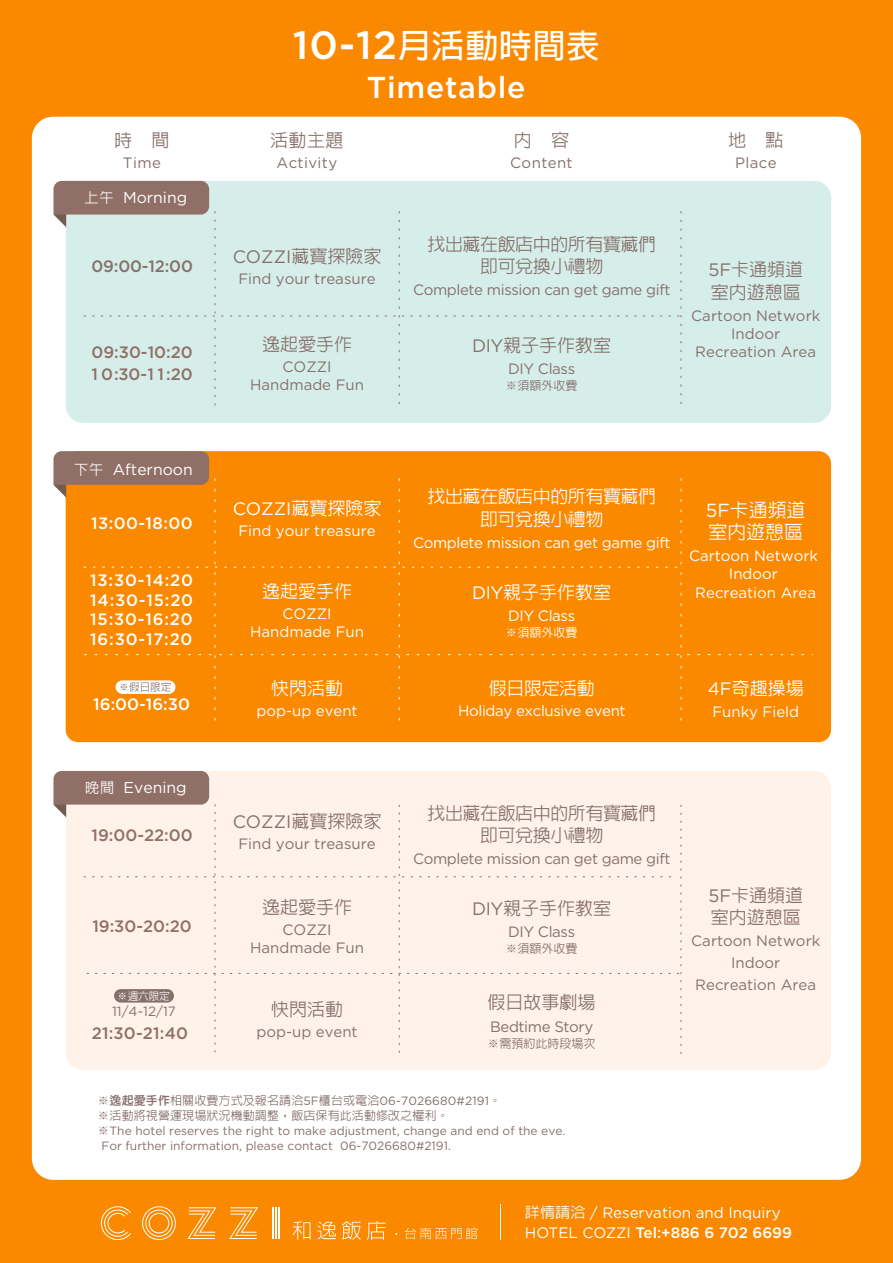
<style>
.page{position:relative;width:893px;height:1263px;background:#fa8900}
.page>*{position:absolute;margin:0;border:0;box-sizing:border-box;transform-origin:0 0}
.t1{font:700 32.85px "AR Hei B5";letter-spacing:.025em;color:#fff}
.t2{font:500 30.3px "Gotham";letter-spacing:.025em;color:#fff}
.t3{font:500 18.9px/22px "AR Hei B5";color:#fff}
.t4{font:500 18px/22px "AR Hei B5";color:#87706c}
.t5{font:500 18px/22px "AR Hei B5";letter-spacing:-.025em;color:#fff;text-align:center}
.t6{font:500 18px/22px "AR Hei B5";letter-spacing:-.025em;color:#87706c;text-align:center}
.t7{font:18px "Gotham";color:#87706c}
.t8{font:18px "Gotham";color:#fff}
.t9{font:500 16.5px/19.5px "Gotham";letter-spacing:.05em;color:#fff;text-align:justify}
.t10{font:500 16.5px/22px "Gotham";color:#906f66}
.t11{font:500 16.5px "Gotham";letter-spacing:-.01em;color:#87706c}
.t12{font:15.75px "Gotham";color:#fff}
.t13{font:15.15px/19.5px "Gotham";color:#fff}
.t14{font:15px/18px "Gotham";color:#87706c;text-align:center}
.t15{font:15px/18px "Gotham";color:#fff;text-align:center}
.t16{font:15px "Gotham";letter-spacing:-.025em;color:#87706c}
.t17{font:15px "Gotham";letter-spacing:-.025em;color:#fff}
.t18{font:15px "Gotham";letter-spacing:.025em;color:#87706c}
.t19{font:13.5px "Gotham";color:#87706c}
.t20{font:12px/15px "Gotham";color:#87706c}
.t21{font:500 12px/15px "AR Hei B5";letter-spacing:.01em;color:#87706c}
.t22{font:500 12px "AR Hei B5";color:#fff}
.t23{font:500 10.5px "AR Hei B5";color:#fff}
.t24{font:500 10.5px "AR Hei B5";color:#906f66}
.s1{font-family:"AR Hei B5";font-weight:500;font-size:14.25px}
.s2{font-family:"Gotham";font-weight:500;font-size:39.45px}
.s3{font-family:"AR Hei B5";font-weight:500}
.s4{font-family:"Gotham";font-weight:400}
.s5{font-weight:800}
.s6{font-weight:500}
</style>
<div class="page">
<hr style="left:500px;top:1205px;width:1px;height:35px;background:#fff">
<svg style="left:292px;top:1221px;width:18px;height:18px"></svg>
<svg style="left:318px;top:1221px;width:18px;height:18px"></svg>
<svg style="left:342px;top:1221px;width:19px;height:19px"></svg>
<svg style="left:367px;top:1221px;width:19px;height:19px"></svg>
<svg style="left:405px;top:1227px;width:72px;height:12px"></svg>
<hr style="left:278px;top:1207px;width:1px;height:32px;background:#fff">
<hr style="left:275px;top:1207px;width:1px;height:32px;background:#fff">
<svg style="left:101px;top:1206px;width:30px;height:34px"></svg>
<svg style="left:229px;top:1207px;width:29px;height:32px"></svg>
<hr style="left:272px;top:1207px;width:1px;height:32px;background:#fff">
<svg style="left:142px;top:1206px;width:34px;height:34px"></svg>
<svg style="left:187px;top:1207px;width:29px;height:32px"></svg>
<div style="left:32px;top:117px;width:829px;height:1063px;background:#fff;border-radius:21px"></div>
<div style="left:66px;top:181px;width:765px;height:242px;background:#d6eeea;border-radius:17px"></div>
<svg style="left:53px;top:181px;width:629px;height:225px"></svg>
<div style="left:66px;top:771px;width:765px;height:299px;background:#fff2e8;border-radius:17px"></div>
<svg style="left:53px;top:771px;width:629px;height:282px"></svg>
<div style="left:114px;top:989px;width:60px;height:13px;background:#87706c;border-radius:7px"></div>
<div style="left:66px;top:451px;width:765px;height:291px;background:#fa8900;border-radius:12px"></div>
<svg style="left:53px;top:451px;width:759px;height:274px"></svg>
<div style="left:116px;top:680px;width:59px;height:14px;background:#fff;border-radius:7px"></div>
<p class="t4" style="left:114px;top:129px;width:57px">時 間</p>
<p class="t14" style="left:123px;top:153px;width:39px">Time</p>
<p class="t12" style="left:85px;top:187px;width:104px"><span class="s1">上午</span> Morning</p>
<p class="t11" style="left:91px;top:255px;width:103px">09:00-12:00</p>
<p class="t10" style="left:91px;top:341px;width:103px">09:30-10:20<br>1 0:30-1 1:20</p>
<p class="t12" style="left:74px;top:459px;width:120px"><span class="s1">下午</span> Afternoon</p>
<h1 class="t1" style="left:293px;top:29px;width:308px"><span class="s2">10-12</span>月活動時間表</h1>
<h2 class="t2" style="left:367px;top:68px;width:160px">Timetable</h2>
<p class="t4" style="left:270px;top:129px;width:75px">活動主題</p>
<p class="t18" style="left:276px;top:153px;width:62px">Activity</p>
<p class="t4" style="left:514px;top:129px;width:57px">內 容</p>
<p class="t18" style="left:510px;top:153px;width:64px">Content</p>
<p class="t4" style="left:728px;top:129px;width:57px">地 點</p>
<p class="t14" style="left:735px;top:153px;width:43px">Place</p>
<p class="t6" style="left:427px;top:233px;width:230px">找出藏在飯店中的所有寶藏們即可兌換小禮物</p>
<p class="t16" style="left:413px;top:280px;width:259px">Complete mission can get game gift</p>
<p class="t7" style="left:233px;top:245px;width:150px">COZZI<span class="s3">藏寶探險家</span></p>
<p class="t14" style="left:238px;top:269px;width:139px">Find your treasure</p>
<p class="t4" style="left:708px;top:259px;width:96px"><span class="s4">5F</span>卡通頻道室內遊憩區</p>
<p class="t14" style="left:691px;top:306px;width:131px">Cartoon Network<br>Indoor</p>
<p class="t4" style="left:472px;top:334px;width:140px"><span class="s4">DIY</span>親子手作教室</p>
<p class="t14" style="left:695px;top:342px;width:122px">Recreation Area</p>
<p class="t16" style="left:508px;top:359px;width:68px">DIY Class</p>
<p class="t21" style="left:506px;top:378px;width:73px">※須額外收費</p>
<p class="t4" style="left:262px;top:333px;width:91px">逸起愛手作</p>
<p class="t14" style="left:250px;top:357px;width:115px">COZZI<br>Handmade Fun</p>
<p class="t9" style="left:91px;top:513px;width:103px">13:00-18:00</p>
<p class="t8" style="left:233px;top:497px;width:150px">COZZI<span class="s3">藏寶探險家</span></p>
<p class="t15" style="left:238px;top:521px;width:139px">Find your treasure</p>
<p class="t9" style="left:90px;top:571px;width:104px">13:30-14:20<br>14:30-15:20<br>15:30-16:20<br>16:30-17:20</p>
<p class="t5" style="left:262px;top:580px;width:91px">逸起愛手作</p>
<p class="t15" style="left:250px;top:604px;width:115px">COZZI<br>Handmade Fun</p>
<p class="t24" style="left:119px;top:682px;width:54px">※假日限定</p>
<p class="t5" style="left:271px;top:677px;width:73px">快閃活動</p>
<p class="t15" style="left:256px;top:702px;width:103px">pop-up event</p>
<p class="t9" style="left:93px;top:694px;width:98px">16:00-16:30</p>
<p class="t5" style="left:427px;top:486px;width:230px">找出藏在飯店中的所有寶藏們即可兌換小禮物</p>
<p class="t17" style="left:413px;top:533px;width:259px">Complete mission can get game gift</p>
<p class="t5" style="left:472px;top:581px;width:140px"><span class="s4">DIY</span>親子手作教室</p>
<p class="t17" style="left:508px;top:606px;width:68px">DIY Class</p>
<p class="t22" style="left:506px;top:627px;width:73px">※須額外收費</p>
<p class="t5" style="left:489px;top:677px;width:107px">假日限定活動</p>
<p class="t17" style="left:458px;top:701px;width:169px">Holiday exclusive event</p>
<p class="t3" style="left:706px;top:499px;width:101px"><span class="s4">5F</span>卡通頻道室內遊憩區</p>
<p class="t15" style="left:689px;top:547px;width:131px">Cartoon Network<br>Indoor<br>Recreation Area</p>
<p class="t5" style="left:708px;top:677px;width:97px"><span class="s4">4F</span>奇趣操場</p>
<p class="t15" style="left:712px;top:702px;width:88px">Funky Field</p>
<p class="t12" style="left:85px;top:777px;width:103px"><span class="s1">晚間</span> Evening</p>
<p class="t10" style="left:91px;top:823px;width:103px">19:00-22:00</p>
<p class="t10" style="left:92px;top:915px;width:101px">19:30-20:20</p>
<p class="t23" style="left:117px;top:990px;width:54px">※週六限定</p>
<p class="t19" style="left:112px;top:1003px;width:65px">11/4-12/17</p>
<p class="t10" style="left:92px;top:1021px;width:98px">21:30-21:40</p>
<p class="t7" style="left:233px;top:810px;width:150px">COZZI<span class="s3">藏寶探險家</span></p>
<p class="t14" style="left:238px;top:835px;width:139px">Find your treasure</p>
<p class="t4" style="left:262px;top:896px;width:91px">逸起愛手作</p>
<p class="t14" style="left:250px;top:920px;width:115px">COZZI<br>Handmade Fun</p>
<p class="t4" style="left:271px;top:998px;width:73px">快閃活動</p>
<p class="t14" style="left:256px;top:1022px;width:103px">pop-up event</p>
<p class="t6" style="left:427px;top:802px;width:230px">找出藏在飯店中的所有寶藏們即可兌換小禮物</p>
<p class="t16" style="left:413px;top:849px;width:259px">Complete mission can get game gift</p>
<p class="t4" style="left:472px;top:897px;width:140px"><span class="s4">DIY</span>親子手作教室</p>
<p class="t16" style="left:508px;top:922px;width:68px">DIY Class</p>
<p class="t21" style="left:506px;top:941px;width:73px">※須額外收費</p>
<p class="t4" style="left:488px;top:991px;width:109px">假日故事劇場</p>
<p class="t16" style="left:490px;top:1016px;width:105px">Bedtime Story</p>
<p class="t21" style="left:488px;top:1036px;width:109px">※需預約此時段場次</p>
<p class="t21" style="left:97px;top:1093px;width:405px">※<span class="s5">逸起愛手作</span>相關收費方式及報名請洽<span class="s4">5F</span>櫃台或電洽<span class="s4">06-7026680#2191</span>。※活動將視營運現場狀況機動調整，飯店保有此活動修改之權利。</p>
<p class="t20" style="left:101px;top:1123px;width:465px;text-indent:-4px"><span class="s3">※</span>The hotel reserves the right to make adjustment, change and end of the eve.<br>For further information, please contact 06-7026680#2191.</p>
<p class="t4" style="left:708px;top:884px;width:96px"><span class="s4">5F</span>卡通頻道室內遊憩區</p>
<p class="t14" style="left:691px;top:929px;width:131px;line-height:22px">Cartoon Network<br>Indoor<br>Recreation Area</p>
<p class="t13" style="left:525px;top:1202px;width:269px"><span class="s3">詳情請洽</span> / Reservation and Inquiry<br>HOTEL COZZI <span class="s6">Tel:+886 6 702 6699</span></p>
</div>
